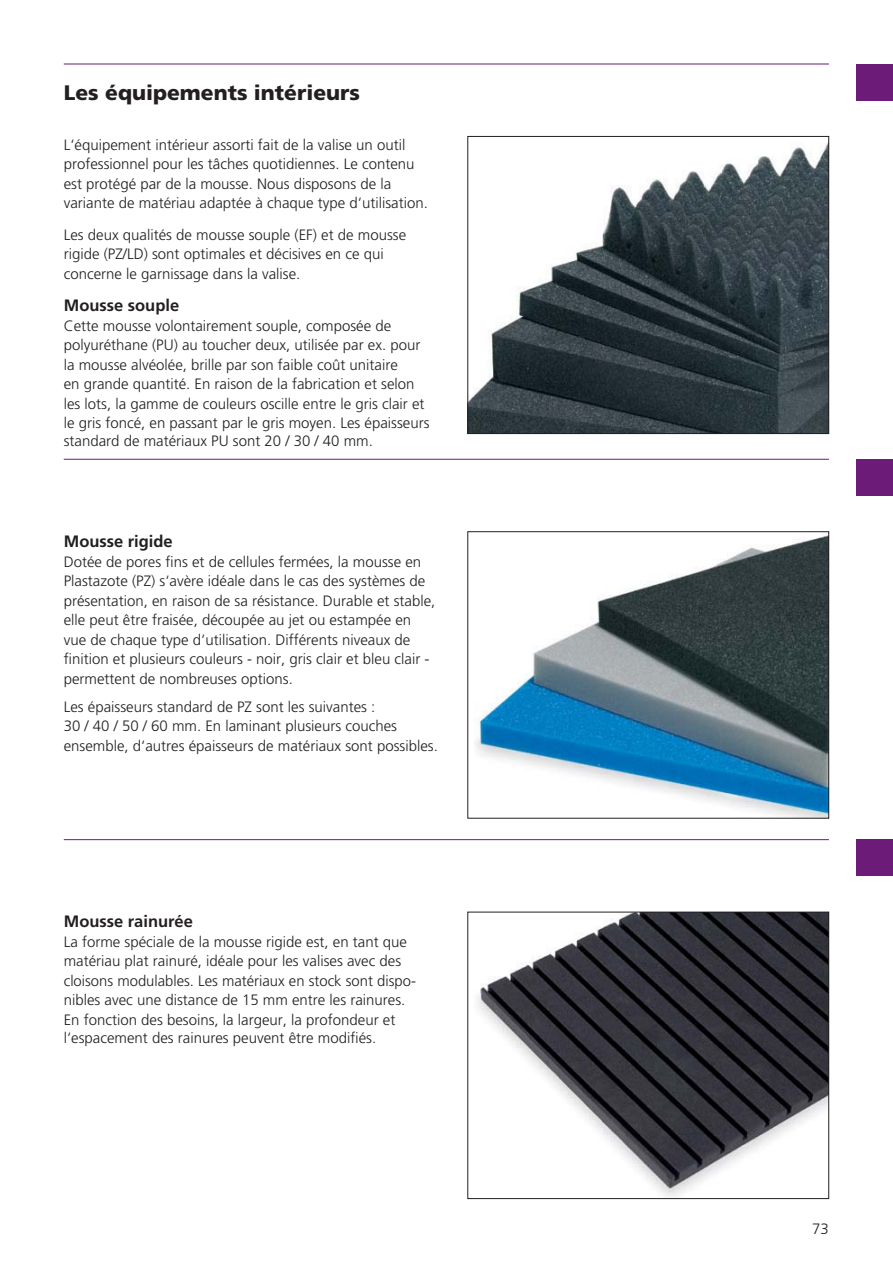
<style>
.page{position:relative;width:893px;height:1263px;background:#fff}
.page>*{position:absolute;margin:0;border:0;box-sizing:border-box;transform-origin:0 0}
.t1{font:900 21px "Frutiger LT Std";color:#231f20}
.t2{font:700 16.5px "Frutiger LT Std";color:#231f20}
.t3{font:300 15px/19.5px "Frutiger LT Std";color:#231f20}
</style>
<div class="page">
<img style="left:470px;top:144px;width:357px;height:288px">
<div style="left:468px;top:136px;width:361px;height:298px;border:1px solid #231f20"></div>
<div style="left:856px;top:64px;width:37px;height:36px;background:#6c1b78"></div>
<hr style="left:64px;top:64px;width:765px;height:1px;background:#6c1b78">
<img style="left:475px;top:535px;width:352px;height:281px">
<div style="left:468px;top:532px;width:361px;height:286px;border:1px solid #231f20"></div>
<img style="left:477px;top:914px;width:350px;height:283px">
<div style="left:468px;top:912px;width:361px;height:287px;border:1px solid #231f20"></div>
<div style="left:856px;top:459px;width:37px;height:36px;background:#6c1b78"></div>
<hr style="left:64px;top:459px;width:765px;height:1px;background:#6c1b78">
<div style="left:856px;top:840px;width:37px;height:36px;background:#6c1b78"></div>
<hr style="left:64px;top:839px;width:765px;height:1px;background:#6c1b78">
<h1 class="t1" style="left:64px;top:80px;width:298px">Les équipements intérieurs</h1>
<p class="t3" style="left:64px;top:136px;width:366px">L‘équipement intérieur assorti fait de la valise un outil professionnel pour les tâches quotidiennes. Le contenu est protégé par de la mousse. Nous disposons de la variante de matériau adaptée à chaque type d‘utilisation.</p>
<p class="t3" style="left:64px;top:225px;width:344px">Les deux qualités de mousse souple (EF) et de mousse rigide (PZ/LD) sont optimales et décisives en ce qui concerne le garnissage dans la valise.</p>
<p class="t2" style="left:64px;top:298px;width:117px">Mousse souple</p>
<p class="t3" style="left:64px;top:316px;width:367px">Cette mousse volontairement souple, composée de polyuréthane (PU) au toucher deux, utilisée par ex. pour la mousse alvéolée, brille par son faible coût unitaire<br>en grande quantité. En raison de la fabrication et selon les lots, la gamme de couleurs oscille entre le gris clair et le gris foncé, en passant par le gris moyen. Les épaisseurs</p>
<p class="t3" style="left:64px;top:432px;width:311px">standard de matériaux PU sont 20 / 30 / 40 mm.</p>
<p class="t2" style="left:64px;top:535px;width:111px">Mousse rigide</p>
<p class="t3" style="left:64px;top:553px;width:373px">Dotée de pores fins et de cellules fermées, la mousse en Plastazote (PZ) s‘avère idéale dans le cas des systèmes de présentation, en raison de sa résistance. Durable et stable, elle peut être fraisée, découpée au jet ou estampée en vue de chaque type d‘utilisation. Différents niveaux de finition et plusieurs couleurs - noir, gris clair et bleu clair - permettent de nombreuses options.</p>
<p class="t3" style="left:64px;top:698px;width:376px">Les épaisseurs standard de PZ sont les suivantes :<br>30 / 40 / 50 / 60 mm. En laminant plusieurs couches ensemble, d‘autres épaisseurs de matériaux sont possibles.</p>
<p class="t2" style="left:64px;top:915px;width:131px">Mousse rainurée</p>
<p class="t3" style="left:64px;top:933px;width:354px">La forme spéciale de la mousse rigide est, en tant que matériau plat rainuré, idéale pour les valises avec des cloisons modulables. Les matériaux en stock sont dispo&shy;nibles avec une distance de 15 mm entre les rainures.<br>En fonction des besoins, la largeur, la profondeur et</p>
<p class="t3" style="left:64px;top:1029px;width:314px">l‘espacement des rainures peuvent être modifiés.</p>
<p class="t3" style="left:812px;top:1219px;width:18px">73</p>
</div>
